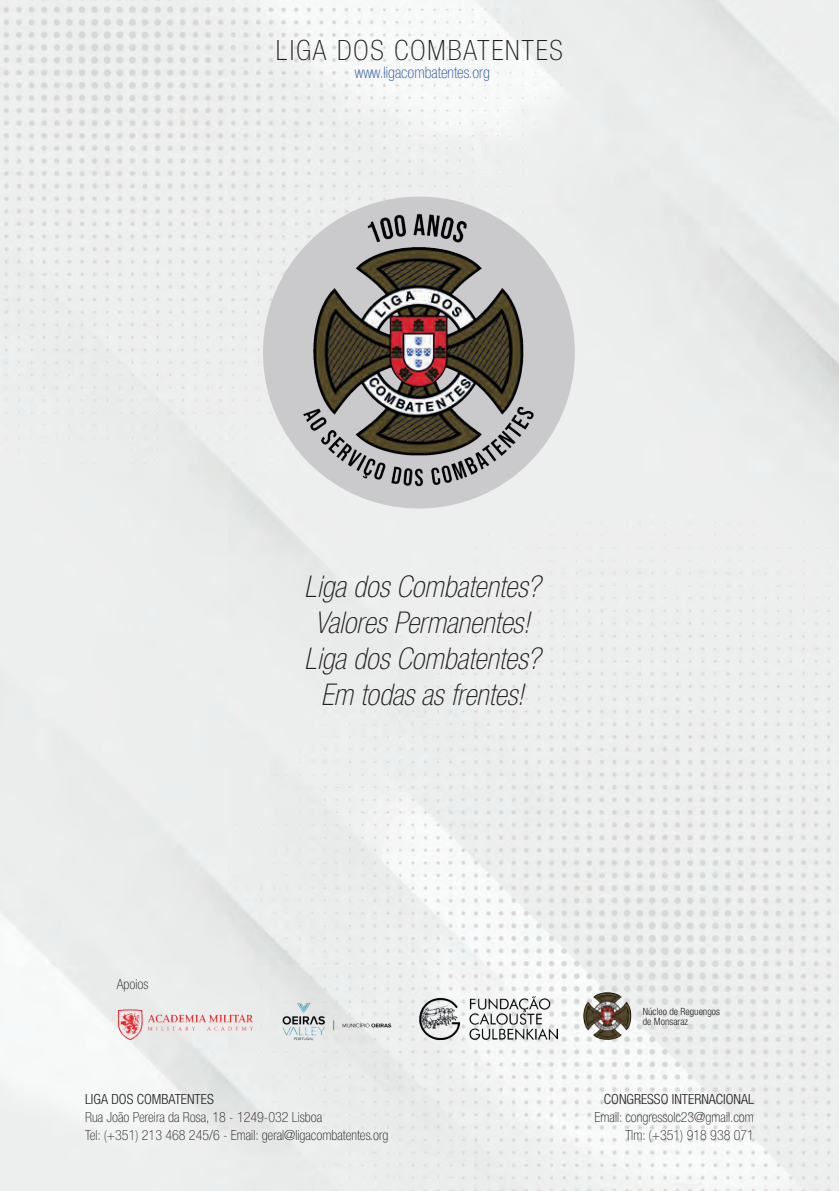
<style>
.page{position:relative;width:839px;height:1191px;background:#fff}
.page>*{position:absolute;margin:0;border:0;box-sizing:border-box;transform-origin:0 0}
.t1{font:italic 100 condensed 30px "Helvetica Neue LT Std";color:#231f20}
.t2{font:100 condensed 28px "Helvetica Neue LT Std";letter-spacing:.07em;color:#231f20}
.t3{font:100 condensed 16px "Helvetica Neue LT Std";color:#2654a1}
.t4{font:100 condensed 14px "Helvetica Neue LT Std";color:#231f20}
.t5{font:300 condensed 14px "Helvetica Neue LT Std";color:#231f20}
.t6{font:300 condensed 10px "Helvetica Neue LT Std";color:#231f20}
</style>
<div class="page">
<img style="left:0;top:0;width:839px;height:1190px">
<img style="left:263px;top:197px;width:312px;height:311px;border-radius:156px">
<img style="left:117px;top:1008px;width:138px;height:32px">
<img style="left:272px;top:998px;width:131px;height:44px">
<img style="left:419px;top:996px;width:139px;height:43px">
<img style="left:582px;top:991px;width:50px;height:49px">
<p class="t2" style="left:276px;top:34px;width:289px">LIGA DOS COMBATENTES</p>
<p class="t3" style="left:355px;top:63px;width:137px">www.ligacombatentes.org</p>
<p class="t1" style="left:304px;top:569px;width:238px">Liga dos Combatentes?</p>
<p class="t1" style="left:315px;top:605px;width:216px">Valores Permanentes!</p>
<p class="t1" style="left:304px;top:641px;width:238px">Liga dos Combatentes?</p>
<p class="t1" style="left:321px;top:677px;width:205px">Em todas as frentes!</p>
<p class="t4" style="left:117px;top:976px;width:33px">Apoios</p>
<p class="t5" style="left:85px;top:1090px;width:130px">LIGA DOS COMBATENTES</p>
<p class="t4" style="left:85px;top:1109px;width:239px">Rua João Pereira da Rosa, 18 - 1249-032 Lisboa</p>
<p class="t4" style="left:85px;top:1127px;width:305px">Tel: (+351) 213 468 245/6 - Email: geral@ligacombatentes.org</p>
<p class="t6" style="left:643px;top:1006px;width:79px">Núcleo de Reguengos</p>
<p class="t6" style="left:643px;top:1016px;width:47px">de Monsaraz</p>
<p class="t5" style="left:604px;top:1090px;width:152px">CONGRESSO INTERNACIONAL</p>
<p class="t4" style="left:595px;top:1109px;width:161px">Email: congressolc23@gmail.com</p>
<p class="t4" style="left:625px;top:1127px;width:130px">Tlm: (+351) 918 938 071</p>
</div>
